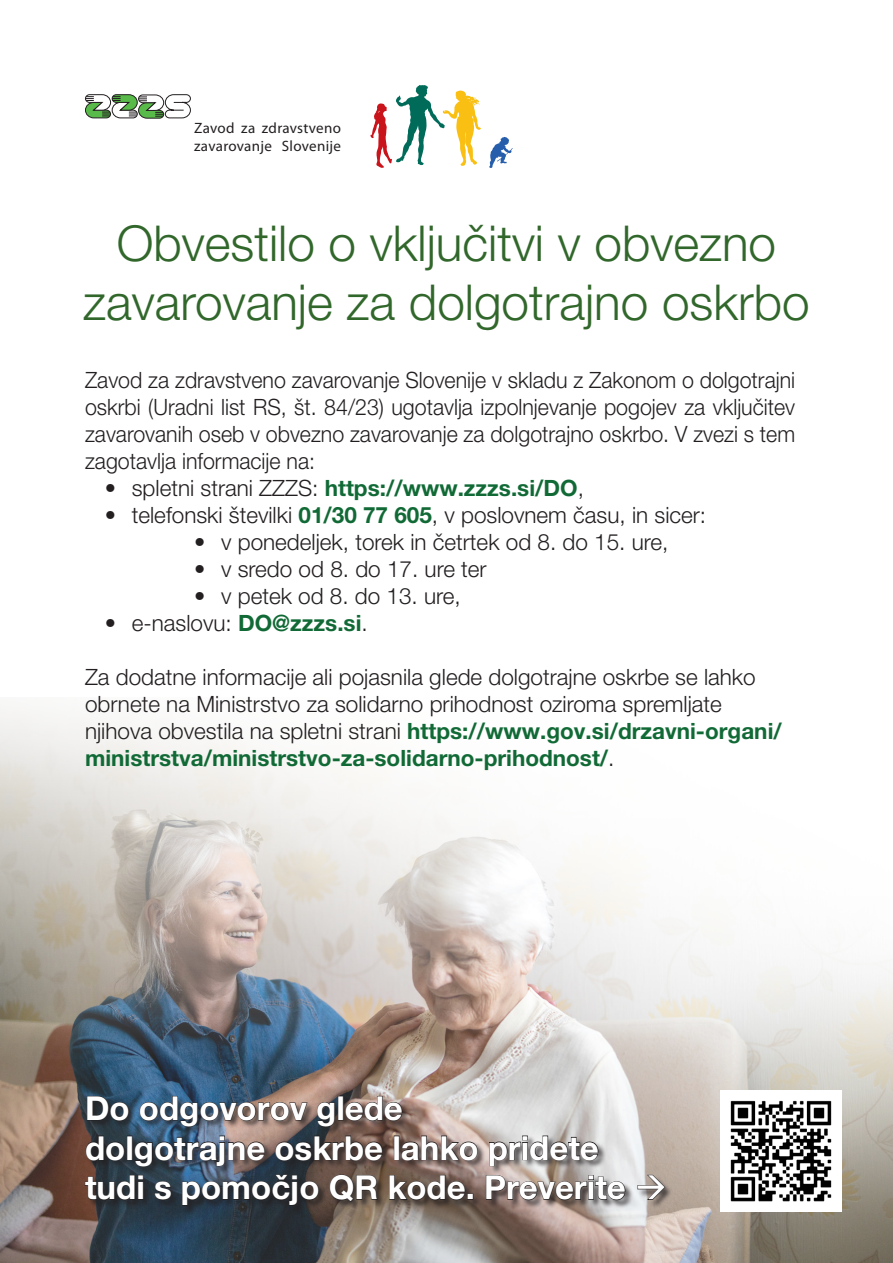
<style>
.page{position:relative;width:893px;height:1263px;background:#fff}
.page>*{position:absolute;margin:0;border:0;box-sizing:border-box;transform-origin:0 0}
.body{font:300 49.5px/59.4px "Helvetica Neue LT Pro";color:#31672b;text-align:center}
.body-2{font:700 33px/39.6px "Helvetica Neue LT Pro";color:#fff}
.body-3{font:300 22.5px/27px "Helvetica Neue LT Pro";color:#231f20}
.body-4{font:300 22.5px/27px "Helvetica Neue LT Pro";color:#231f20;text-align:justify;scale:.95 1}
.t1{font:700 22.5px "Helvetica Neue LT Pro";color:#116a36}
.t2{font:15px/18px "Myriad Pro";letter-spacing:.02em;color:#231f20}
.s1{font-weight:300;color:#231f20}
.s2{font-weight:700;color:#116a36}
</style>
<div class="page">
<img style="left:0;top:709px;width:893px;height:554px">
<div style="left:85px;top:1095px;width:588px;height:120px;background:#231f20;opacity:.75"></div>
<svg style="left:87px;top:1096px;width:42px;height:25px"></svg>
<svg style="left:140px;top:1096px;width:167px;height:31px;background:#585d67"></svg>
<svg style="left:317px;top:1102px;width:18px;height:25px"></svg>
<div style="left:338px;top:1096px;width:5px;height:24px;border:1px solid #231f20"></div>
<svg style="left:345px;top:1096px;width:57px;height:25px"></svg>
<svg style="left:86px;top:1136px;width:38px;height:24px"></svg>
<div style="left:127px;top:1136px;width:5px;height:24px;border:1px solid #231f20"></div>
<svg style="left:135px;top:1136px;width:130px;height:30px;background:#484e59"></svg>
<svg style="left:275px;top:1136px;width:108px;height:24px;background:#443b3a"></svg>
<div style="left:394px;top:1136px;width:5px;height:24px;border:1px solid #231f20"></div>
<svg style="left:402px;top:1136px;width:76px;height:24px;background:#786864"></svg>
<svg style="left:489px;top:1136px;width:109px;height:30px;background:#868180"></svg>
<svg style="left:85px;top:1175px;width:58px;height:25px"></svg>
<svg style="left:155px;top:1181px;width:16px;height:19px"></svg>
<svg style="left:182px;top:1175px;width:137px;height:30px;background:#2c353f"></svg>
<svg style="left:330px;top:1175px;width:48px;height:27px"></svg>
<svg style="left:389px;top:1175px;width:84px;height:25px;background:#52443d"></svg>
<svg style="left:486px;top:1175px;width:139px;height:25px;background:#7e7470"></svg>
<svg style="left:637px;top:1175px;width:28px;height:24px"></svg>
<svg style="left:85px;top:94px;width:106px;height:25px"></svg>
<svg style="left:489px;top:137px;width:24px;height:31px"></svg>
<svg style="left:370px;top:85px;width:111px;height:83px"></svg>
<img style="left:720px;top:1090px;width:122px;height:122px">
<p class="t2" style="left:194px;top:118px;width:148px">Zavod za zdravstveno zavarovanje Slovenije</p>
<p class="body" style="left:83px;top:212px;width:728px">Obvestilo o vključitvi v obvezno zavarovanje za dolgotrajno oskrbo</p>
<p class="body-4" style="left:85px;top:366px;width:749px">Zavod za zdravstveno zavarovanje Slovenije v skladu z Zakonom o dolgotrajni oskrbi (Uradni list RS, št. 84/23) ugotavlja izpolnjevanje pogojev za vključitev zavarovanih oseb v obvezno zavarovanje za dolgotrajno oskrbo. V zvezi s tem zagotavlja informacije na:</p>
<p class="t1" style="left:105px;top:474px;width:481px"><span class="s1">• spletni strani ZZZS:</span> https://www.zzzs.si/DO<span class="s1">,</span></p>
<p class="body-3" style="left:105px;top:501px;width:603px">• telefonski številki <span class="s2">01/30 77 605</span>, v poslovnem času, in sicer:</p>
<p class="body-3" style="left:194px;top:528px;width:476px">• v ponedeljek, torek in četrtek od 8. do 15. ure,</p>
<p class="body-3" style="left:194px;top:555px;width:294px">• v sredo od 8. do 17. ure ter</p>
<p class="body-3" style="left:194px;top:582px;width:268px">• v petek od 8. do 13. ure,</p>
<p class="body-3" style="left:105px;top:609px;width:264px">• e-naslovu: <span class="s2">DO@zzzs.si</span>.</p>
<p class="body-3" style="left:85px;top:663px;width:698px">Za dodatne informacije ali pojasnila glede dolgotrajne oskrbe se lahko obrnete na Ministrstvo za solidarno prihodnost oziroma spremljate njihova obvestila na spletni strani <span class="s2">https://www.gov.si/drzavni-organi/ ministrstva/ministrstvo-za-solidarno-prihodnost/</span>.</p>
<p class="body-2" style="left:85px;top:1088px;width:584px">Do odgovorov glede<br>dolgotrajne oskrbe lahko pridete<br>tudi s pomočjo QR kode. Preverite →</p>
</div>
